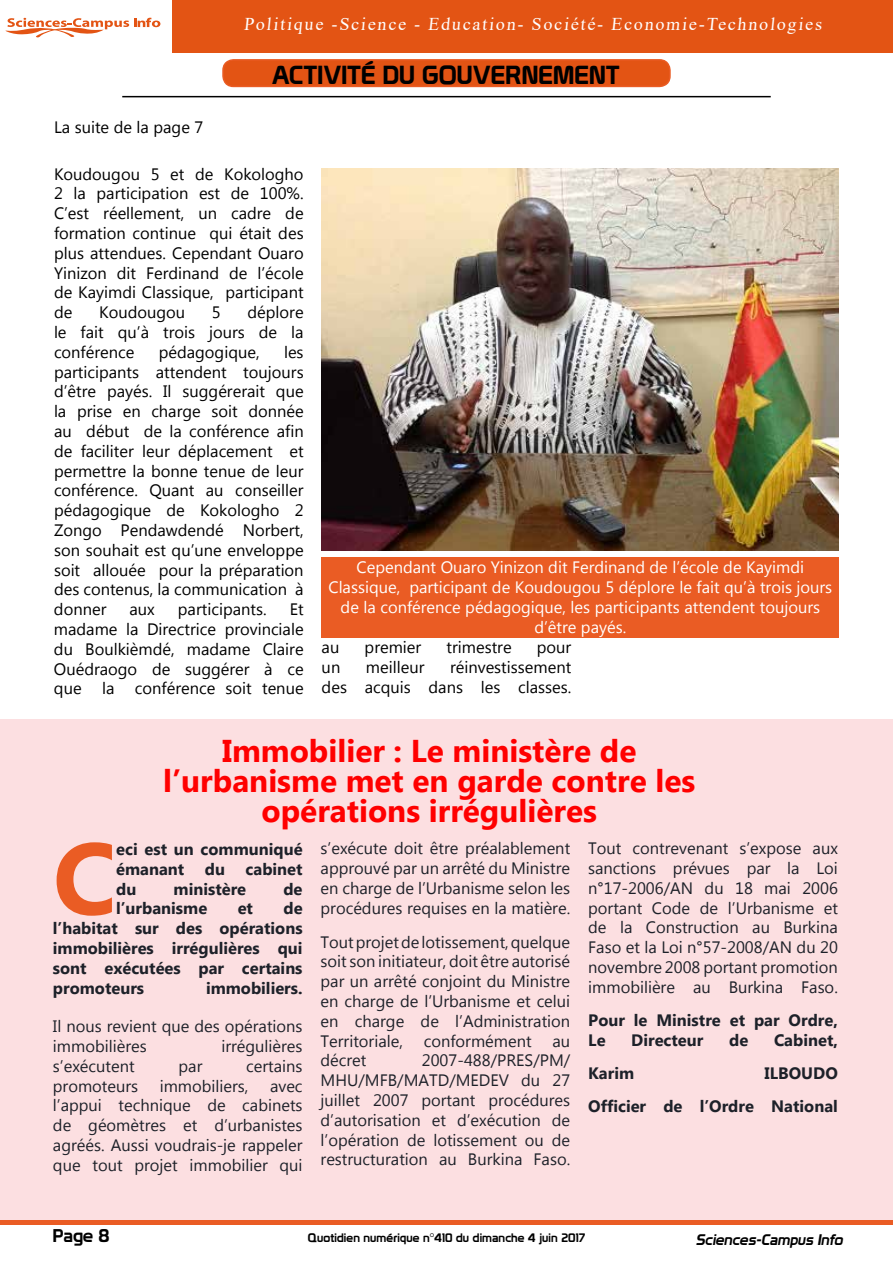
<style>
.page{position:relative;width:893px;height:1263px;background:#fff}
.page>*{position:absolute;margin:0;border:0;box-sizing:border-box;transform-origin:0 0}
.t1{font:700 101.4px "Myanmar Text";color:#ea5c24}
.t2{font:700 31.5px/30px "Myanmar Text";color:#f00;text-align:center}
.t3{font:25.5px "Prototype";color:#000}
.t4{font:18px "Times New Roman";color:#fff}
.t5{font:18px "Prototype";color:#000}
.t6{font:16.5px/19.8px "Myanmar Text";color:#1d2129;text-align:justify}
.t7{font:16.5px/19.8px "Myanmar Text";color:#000;text-align:justify}
.t8{font:700 16.5px/19.8px "Myanmar Text";color:#1d2129;text-align:justify}
.t9{font:16.5px/19.8px "Myanmar Text";color:#fff;text-align:center}
.t10{font:italic 15px "Prototype";color:#000}
.t11{font:12px "Prototype";letter-spacing:.01em;color:#000}
</style>
<div class="page">
<div style="left:1px;top:1219px;width:892px;height:6px;background:#ea5c24"></div>
<hr style="left:122px;top:96px;width:649px;height:1px;background:#000">
<div style="left:223px;top:60px;width:447px;height:26px;background:#e35414;border-radius:10px"></div>
<div style="left:222px;top:59px;width:449px;height:28px;border:2px solid #ea5c24;border-radius:10px"></div>
<svg style="left:5px;top:18px;width:155px;height:20px"></svg>
<div style="left:172px;top:0;width:721px;height:52px;background:#e35414"></div>
<img style="left:322px;top:168px;width:517px;height:383px">
<div style="left:322px;top:557px;width:517px;height:81px;background:#ea5c24"></div>
<div style="left:0;top:719px;width:893px;height:500px;background:#fcdfe1"></div>
<p class="t4" style="left:244px;top:11px;width:582px">Politique -Science - Education- Société- Economie-Technologies</p>
<p class="t7" style="left:54px;top:118px;width:151px">La suite de la page 7</p>
<h3 class="t3" style="left:272px;top:59px;width:350px">ACTIVITÉ DU GOUVERNEMENT</h3>
<p class="t7" style="left:54px;top:164px;width:251px">Koudougou 5 et de Kokologho 2 la participation est de 100%.<br>C’est réellement, un cadre de formation continue qui était des plus attendues. Cependant Ouaro Yinizon dit Ferdinand de l’école de Kayimdi Classique, participant de</p>
<p class="t7" style="left:54px;top:303px;width:251px;text-indent:194px">déplore le fait qu’à trois jours de la conférence</p>
<p class="t7" style="left:99px;top:303px;width:88px">Koudougou</p>
<p class="t7" style="left:212px;top:303px;width:10px">5</p>
<p class="t7" style="left:159px;top:342px;width:102px">pédagogique,</p>
<p class="t7" style="left:54px;top:342px;width:251px;text-indent:230px">les participants attendent toujours d’être payés. Il suggérerait que la prise en charge soit donnée au début de la conférence afin de faciliter leur déplacement et permettre la bonne tenue de leur conférence. Quant au conseiller pédagogique de Kokologho 2<br>Zongo Pendawdendé Norbert, son souhait est qu’une enveloppe soit allouée pour la préparation des contenus, la communication à donner</p>
<p class="t7" style="left:130px;top:600px;width:27px">aux</p>
<p class="t7" style="left:178px;top:600px;width:90px">participants.</p>
<p class="t7" style="left:54px;top:600px;width:251px;text-indent:236px">Et madame la Directrice provinciale du Boulkièmdé, madame Claire Ouédraogo de suggérer à ce que la conférence soit tenue</p>
<p class="t9" style="left:328px;top:558px;width:505px">Cependant Ouaro Yinizon dit Ferdinand de l’école de Kayimdi Classique, participant de Koudougou 5 déplore le fait qu’à trois jours de la conférence pédagogique, les participants attendent toujours d’être payés.</p>
<p class="t7" style="left:322px;top:638px;width:19px">au</p>
<p class="t7" style="left:365px;top:638px;width:58px">premier</p>
<p class="t7" style="left:446px;top:638px;width:67px">trimestre</p>
<p class="t7" style="left:537px;top:638px;width:36px">pour</p>
<p class="t7" style="left:322px;top:657px;width:20px">un</p>
<p class="t7" style="left:366px;top:657px;width:60px">meilleur</p>
<p class="t7" style="left:322px;top:657px;width:251px;text-align:right">réinvestissement<br>des acquis dans les classes.</p>
<h2 class="t2" style="left:163px;top:736px;width:534px">Immobilier : Le ministère de l’urbanisme met en garde contre les opérations irrégulières</h2>
<h1 class="t1" style="left:53px;top:820px;width:65px">C</h1>
<p class="t8" style="left:116px;top:839px;width:188px">eci est un communiqué émanant du cabinet du</p>
<p class="t8" style="left:174px;top:879px;width:74px">ministère</p>
<p class="t8" style="left:283px;top:879px;width:21px">de</p>
<p class="t8" style="left:116px;top:899px;width:93px">l’urbanisme</p>
<p class="t8" style="left:238px;top:899px;width:17px">et</p>
<p class="t8" style="left:53px;top:899px;width:251px;text-indent:230px">de l’habitat sur des opérations immobilières irrégulières qui sont exécutées par certains promoteurs</p>
<p class="t8" style="left:206px;top:978px;width:98px">immobiliers.</p>
<p class="t6" style="left:53px;top:1017px;width:251px">Il nous revient que des opérations immobilières</p>
<p class="t6" style="left:221px;top:1036px;width:83px">irrégulières</p>
<p class="t6" style="left:53px;top:1056px;width:83px">s’exécutent</p>
<p class="t6" style="left:179px;top:1056px;width:25px">par</p>
<p class="t6" style="left:246px;top:1056px;width:58px">certains</p>
<p class="t6" style="left:53px;top:1076px;width:87px">promoteurs</p>
<p class="t6" style="left:160px;top:1076px;width:90px">immobiliers,</p>
<p class="t6" style="left:53px;top:1076px;width:251px;text-indent:217px">avec l’appui technique de cabinets de géomètres et d’urbanistes agréés. Aussi voudrais-je rappeler que tout projet immobilier qui</p>
<p class="t6" style="left:321px;top:838px;width:251px">s’exécute doit être préalablement approuvé par un arrêté du Ministre en charge de l’Urbanisme selon les procédures requises en la matière.</p>
<p class="t6" style="left:321px;top:932px;width:251px">Tout projet de lotissement, quelque soit son initiateur, doit être autorisé par un arrêté conjoint du Ministre en charge de l’Urbanisme et celui en charge de l’Administration Territoriale,</p>
<p class="t6" style="left:424px;top:1031px;width:109px">conformément</p>
<p class="t6" style="left:552px;top:1031px;width:19px">au</p>
<p class="t6" style="left:321px;top:1051px;width:47px">décret</p>
<p class="t6" style="left:321px;top:1051px;width:251px;text-indent:101px">2007-488/PRES/PM/ MHU/MFB/MATD/MEDEV du 27 juillet 2007 portant procédures d’autorisation et d’exécution de l’opération de lotissement ou de restructuration au Burkina Faso.</p>
<p class="t6" style="left:588px;top:838px;width:251px">Tout contrevenant s’expose aux sanctions prévues par la Loi n°17-2006/AN du 18 mai 2006 portant Code de l’Urbanisme et de la Construction au Burkina Faso et la Loi n°57-2008/AN du 20 novembre 2008 portant promotion immobilière au Burkina Faso.</p>
<p class="t8" style="left:588px;top:1010px;width:251px">Pour le Ministre et par Ordre,<br>Le</p>
<p class="t8" style="left:631px;top:1030px;width:74px">Directeur</p>
<p class="t8" style="left:729px;top:1030px;width:21px">de</p>
<p class="t8" style="left:774px;top:1030px;width:65px">Cabinet,</p>
<p class="t8" style="left:588px;top:1063px;width:47px">Karim</p>
<p class="t8" style="left:588px;top:1057px;width:251px;line-height:33.3px;text-align:right">ILBOUDO<br>Officier de l’Ordre National</p>
<p class="t5" style="left:53px;top:1225px;width:58px">Page 8</p>
<p class="t11" style="left:308px;top:1230px;width:279px">Quotidien numérique n°410 du dimanche 4 juin 2017</p>
<p class="t10" style="left:696px;top:1231px;width:152px">Sciences-Campus Info</p>
</div>
